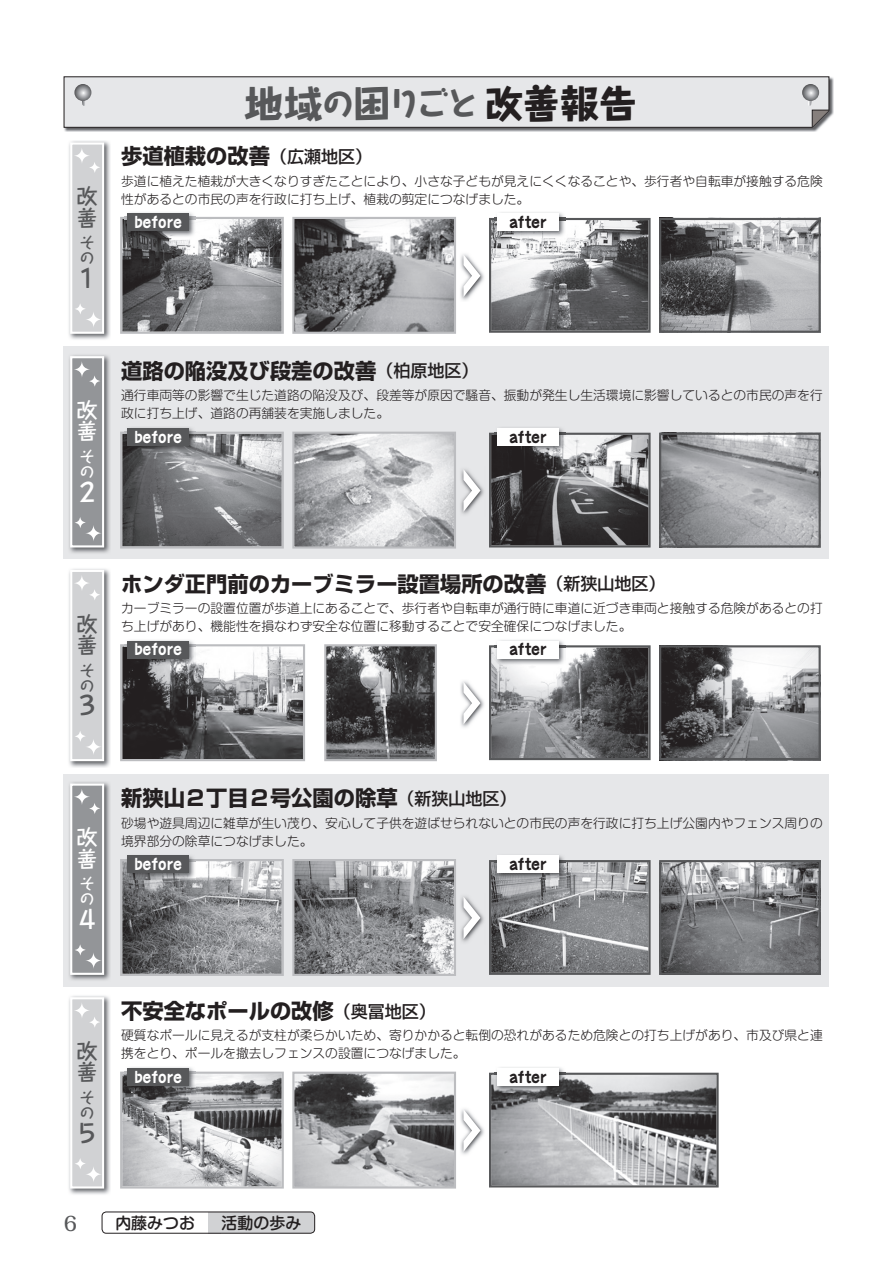
<style>
.page{position:relative;width:893px;height:1263px;background:#fff}
.page>*{position:absolute;margin:0;border:0;box-sizing:border-box;transform-origin:0 0}
.t1{font:800 31.95px "Taka Hand Std";color:#57585a}
.t2{font:700 25.5px "Taka Hand Std De";color:#57585a}
.t3{font:700 25.5px "Taka Hand Std De";color:#fff}
.t4{font:700 21.3px "Shin Go Pro";color:#231f20}
.t5{font:700 21.3px/21.3px "Taka Hand Std De";color:#57585a}
.t6{font:700 21.3px/21.3px "Taka Hand Std De";color:#fff}
.t7{font:500 19.2px "Maru Fo Pro";color:#57585a}
.t8{font:500 15.9px "Shin M Go Pro";color:#231f20}
.t9{font:800 15.3px "Taka Hand Std";color:#fff}
.t10{font:800 15.3px "Taka Hand Std";color:#231f20}
.t11{font:700 14.85px/14.9px "Taka Hand Std De";color:#57585a}
.t12{font:700 14.85px/14.9px "Taka Hand Std De";color:#fff}
.t13{font:300 12.75px/18.1px "Shin M Go Pro";color:#231f20}
.s1{font-size:38.25px}
.s2{font-size:38.25px;color:#231f20}
.s3{font-weight:500;font-size:16.95px}
</style>
<div class="page">
<div style="left:208px;top:1212px;width:13px;height:21px;background:#d1d2d4"></div>
<div style="left:217px;top:1212px;width:98px;height:21px;background:#d1d2d4;border-radius:4px"></div>
<div style="left:102px;top:1212px;width:213px;height:21px;border:1px solid #231f20;border-radius:4px"></div>
<div style="left:64px;top:347px;width:765px;height:212px;background:#e6e7e9"></div>
<div style="left:64px;top:774px;width:765px;height:212px;background:#e6e7e9"></div>
<img style="left:64px;top:76px;width:770px;height:56px">
<svg style="left:64px;top:76px;width:765px;height:52px;background:#dcdcde"></svg>
<svg style="left:802px;top:84px;width:17px;height:17px"></svg>
<svg style="left:120px;top:217px;width:164px;height:117px;background:#868689"></svg>
<svg style="left:120px;top:644px;width:185px;height:117px;background:#7b7a7c"></svg>
<svg style="left:120px;top:1071px;width:164px;height:117px;background:#abacae"></svg>
<svg style="left:120px;top:432px;width:164px;height:117px;background:#818285"></svg>
<svg style="left:120px;top:859px;width:164px;height:117px;background:#8f9093"></svg>
<img style="left:295px;top:220px;width:158px;height:111px">
<div style="left:292px;top:217px;width:164px;height:117px;border:2px solid #bcbdc0"></div>
<img style="left:327px;top:647px;width:107px;height:111px">
<div style="left:324px;top:644px;width:113px;height:117px;border:2px solid #bcbdc0"></div>
<img style="left:295px;top:1074px;width:158px;height:111px">
<div style="left:292px;top:1071px;width:164px;height:117px;border:2px solid #bcbdc0"></div>
<img style="left:295px;top:435px;width:158px;height:111px">
<div style="left:292px;top:432px;width:164px;height:117px;border:2px solid #bcbdc0"></div>
<img style="left:295px;top:862px;width:158px;height:111px">
<div style="left:292px;top:859px;width:164px;height:117px;border:2px solid #bcbdc0"></div>
<svg style="left:489px;top:218px;width:162px;height:115px;background:#878789"></svg>
<svg style="left:489px;top:645px;width:162px;height:115px;background:#777779"></svg>
<svg style="left:489px;top:1073px;width:230px;height:114px;background:#9d9da0"></svg>
<svg style="left:489px;top:433px;width:162px;height:114px;background:#605f60"></svg>
<svg style="left:489px;top:860px;width:162px;height:115px;background:#87888a"></svg>
<img style="left:662px;top:221px;width:156px;height:109px">
<div style="left:659px;top:218px;width:162px;height:115px;border:2px solid #57585a"></div>
<img style="left:662px;top:648px;width:156px;height:109px">
<div style="left:659px;top:645px;width:162px;height:115px;border:2px solid #57585a"></div>
<img style="left:662px;top:436px;width:156px;height:108px">
<div style="left:659px;top:433px;width:162px;height:114px;border:2px solid #57585a"></div>
<img style="left:662px;top:863px;width:156px;height:109px">
<div style="left:659px;top:860px;width:162px;height:115px;border:2px solid #57585a"></div>
<img style="left:125px;top:212px;width:70px;height:26px">
<div style="left:128px;top:214px;width:61px;height:17px;background:#57585a"></div>
<img style="left:125px;top:640px;width:70px;height:25px">
<div style="left:128px;top:641px;width:61px;height:17px;background:#57585a"></div>
<img style="left:125px;top:1067px;width:70px;height:25px">
<div style="left:128px;top:1068px;width:61px;height:18px;background:#57585a"></div>
<img style="left:125px;top:427px;width:70px;height:25px">
<div style="left:128px;top:428px;width:61px;height:18px;background:#57585a"></div>
<img style="left:125px;top:855px;width:70px;height:25px">
<div style="left:128px;top:856px;width:61px;height:17px;background:#57585a"></div>
<img style="left:495px;top:212px;width:70px;height:26px">
<div style="left:497px;top:214px;width:62px;height:17px;background:#fff"></div>
<img style="left:495px;top:640px;width:70px;height:25px">
<div style="left:497px;top:641px;width:62px;height:17px;background:#fff"></div>
<img style="left:495px;top:1067px;width:70px;height:25px">
<div style="left:497px;top:1068px;width:62px;height:18px;background:#fff"></div>
<img style="left:495px;top:427px;width:70px;height:25px">
<div style="left:497px;top:428px;width:62px;height:18px;background:#fff"></div>
<img style="left:495px;top:855px;width:70px;height:25px">
<div style="left:497px;top:856px;width:62px;height:17px;background:#fff"></div>
<img style="left:460px;top:254px;width:24px;height:47px">
<svg style="left:463px;top:254px;width:17px;height:43px"></svg>
<img style="left:460px;top:681px;width:24px;height:47px">
<svg style="left:463px;top:682px;width:17px;height:42px"></svg>
<img style="left:460px;top:1109px;width:24px;height:46px">
<svg style="left:463px;top:1109px;width:17px;height:43px"></svg>
<img style="left:461px;top:470px;width:23px;height:44px">
<svg style="left:463px;top:469px;width:17px;height:43px"></svg>
<img style="left:461px;top:896px;width:23px;height:46px">
<svg style="left:463px;top:897px;width:17px;height:42px"></svg>
<img style="left:69px;top:141px;width:41px;height:199px">
<div style="left:71px;top:144px;width:32px;height:189px;background:#d1d2d4"></div>
<div style="left:70px;top:142px;width:34px;height:192px;border:2px solid #fff"></div>
<svg style="left:73px;top:147px;width:17px;height:17px"></svg>
<svg style="left:85px;top:311px;width:17px;height:17px"></svg>
<svg style="left:74px;top:302px;width:13px;height:13px"></svg>
<svg style="left:88px;top:161px;width:13px;height:13px"></svg>
<img style="left:69px;top:569px;width:41px;height:199px">
<div style="left:71px;top:571px;width:32px;height:189px;background:#d1d2d4"></div>
<div style="left:70px;top:570px;width:34px;height:191px;border:2px solid #fff"></div>
<svg style="left:73px;top:575px;width:17px;height:17px"></svg>
<svg style="left:85px;top:738px;width:17px;height:17px"></svg>
<svg style="left:74px;top:730px;width:13px;height:13px"></svg>
<svg style="left:88px;top:588px;width:13px;height:13px"></svg>
<img style="left:69px;top:996px;width:41px;height:199px">
<div style="left:71px;top:998px;width:32px;height:189px;background:#d1d2d4"></div>
<div style="left:70px;top:997px;width:34px;height:191px;border:2px solid #fff"></div>
<svg style="left:73px;top:1002px;width:17px;height:17px"></svg>
<svg style="left:85px;top:1166px;width:17px;height:17px"></svg>
<svg style="left:74px;top:1157px;width:13px;height:13px"></svg>
<svg style="left:88px;top:1016px;width:13px;height:12px"></svg>
<img style="left:69px;top:355px;width:41px;height:198px">
<div style="left:71px;top:357px;width:32px;height:189px;background:#939598"></div>
<div style="left:70px;top:356px;width:34px;height:191px;border:2px solid #fff"></div>
<svg style="left:73px;top:361px;width:17px;height:17px"></svg>
<svg style="left:85px;top:525px;width:17px;height:17px"></svg>
<svg style="left:74px;top:516px;width:13px;height:13px"></svg>
<svg style="left:88px;top:375px;width:13px;height:12px"></svg>
<img style="left:69px;top:782px;width:41px;height:198px">
<div style="left:71px;top:784px;width:32px;height:190px;background:#939598"></div>
<div style="left:70px;top:783px;width:34px;height:192px;border:2px solid #fff"></div>
<svg style="left:73px;top:788px;width:17px;height:17px"></svg>
<svg style="left:85px;top:952px;width:17px;height:17px"></svg>
<svg style="left:74px;top:943px;width:13px;height:13px"></svg>
<svg style="left:88px;top:802px;width:13px;height:13px"></svg>
<h3 class="t5" style="left:77px;top:184px;width:22px">改善</h3>
<p class="t11" style="left:80px;top:234px;width:15px">その</p>
<h2 class="t2" style="left:74px;top:261px;width:16px">１</h2>
<h1 class="t1" style="left:245px;top:81px;width:394px"><span class="s1">地域</span>の<span class="s1">困</span>りごと<span class="s2">改善報告</span></h1>
<h3 class="t4" style="left:121px;top:139px;width:252px">歩道植栽の改善<span class="s3">（広瀬地区）</span></h3>
<p class="t13" style="left:121px;top:170px;width:703px">歩道に植えた植栽が大きくなりすぎたことにより、小さな子どもが見えにくくなることや、歩行者や自転車が接触する危険性があるとの市民の声を行政に打ち上げ、植栽の剪定につなげました。</p>
<p class="t9" style="left:134px;top:212px;width:49px">before</p>
<p class="t10" style="left:509px;top:212px;width:39px">after</p>
<h3 class="t6" style="left:77px;top:397px;width:22px">改善</h3>
<p class="t12" style="left:80px;top:448px;width:15px">その</p>
<h2 class="t3" style="left:74px;top:474px;width:21px">２</h2>
<h3 class="t4" style="left:121px;top:354px;width:359px">道路の陥没及び段差の改善<span class="s3">（柏原地区）</span></h3>
<p class="t13" style="left:121px;top:385px;width:703px">通行車両等の影響で生じた道路の陥没及び、段差等が原因で騒音、振動が発生し生活環境に影響しているとの市民の声を行政に打ち上げ、道路の再舗装を実施しました。</p>
<p class="t9" style="left:134px;top:426px;width:49px">before</p>
<p class="t10" style="left:509px;top:426px;width:39px">after</p>
<h3 class="t5" style="left:77px;top:611px;width:22px">改善</h3>
<p class="t11" style="left:80px;top:661px;width:15px">その</p>
<h2 class="t2" style="left:74px;top:688px;width:21px">３</h2>
<h3 class="t4" style="left:121px;top:567px;width:546px">ホンダ正門前のカーブミラー設置場所の改善<span class="s3">（新狭山地区）</span></h3>
<p class="t13" style="left:121px;top:597px;width:703px">カーブミラーの設置位置が歩道上にあることで、歩行者や自転車が通行時に車道に近づき車両と接触する危険があるとの打ち上げがあり、機能性を損なわず安全な位置に移動することで安全確保につなげました。</p>
<p class="t9" style="left:134px;top:639px;width:49px">before</p>
<p class="t10" style="left:509px;top:639px;width:39px">after</p>
<h3 class="t6" style="left:77px;top:825px;width:22px">改善</h3>
<p class="t12" style="left:80px;top:875px;width:15px">その</p>
<h2 class="t3" style="left:74px;top:901px;width:22px">４</h2>
<h3 class="t4" style="left:121px;top:781px;width:397px">新狭山２丁目２号公園の除草<span class="s3">（新狭山地区）</span></h3>
<p class="t13" style="left:121px;top:812px;width:703px">砂場や遊具周辺に雑草が生い茂り、安心して子供を遊ばせられないとの市民の声を行政に打ち上げ公園内やフェンス周りの境界部分の除草につなげました。</p>
<p class="t9" style="left:134px;top:854px;width:49px">before</p>
<p class="t10" style="left:509px;top:854px;width:39px">after</p>
<h3 class="t5" style="left:77px;top:1038px;width:22px">改善</h3>
<p class="t11" style="left:80px;top:1089px;width:15px">その</p>
<h2 class="t2" style="left:74px;top:1115px;width:21px">５</h2>
<h3 class="t4" style="left:121px;top:994px;width:316px">不安全なポールの改修<span class="s3">（奥冨地区）</span></h3>
<p class="t13" style="left:121px;top:1025px;width:703px">硬質なポールに見えるが支柱が柔らかいため、寄りかかると転倒の恐れがあるため危険との打ち上げがあり、市及び県と連携をとり、ポールを撤去しフェンスの設置につなげました。</p>
<p class="t9" style="left:134px;top:1066px;width:49px">before</p>
<p class="t10" style="left:509px;top:1066px;width:39px">after</p>
<h3 class="t7" style="left:64px;top:1208px;width:15px">6</h3>
<p class="t8" style="left:115px;top:1210px;width:81px">内藤みつお</p>
<p class="t8" style="left:222px;top:1210px;width:81px">活動の歩み</p>
</div>
